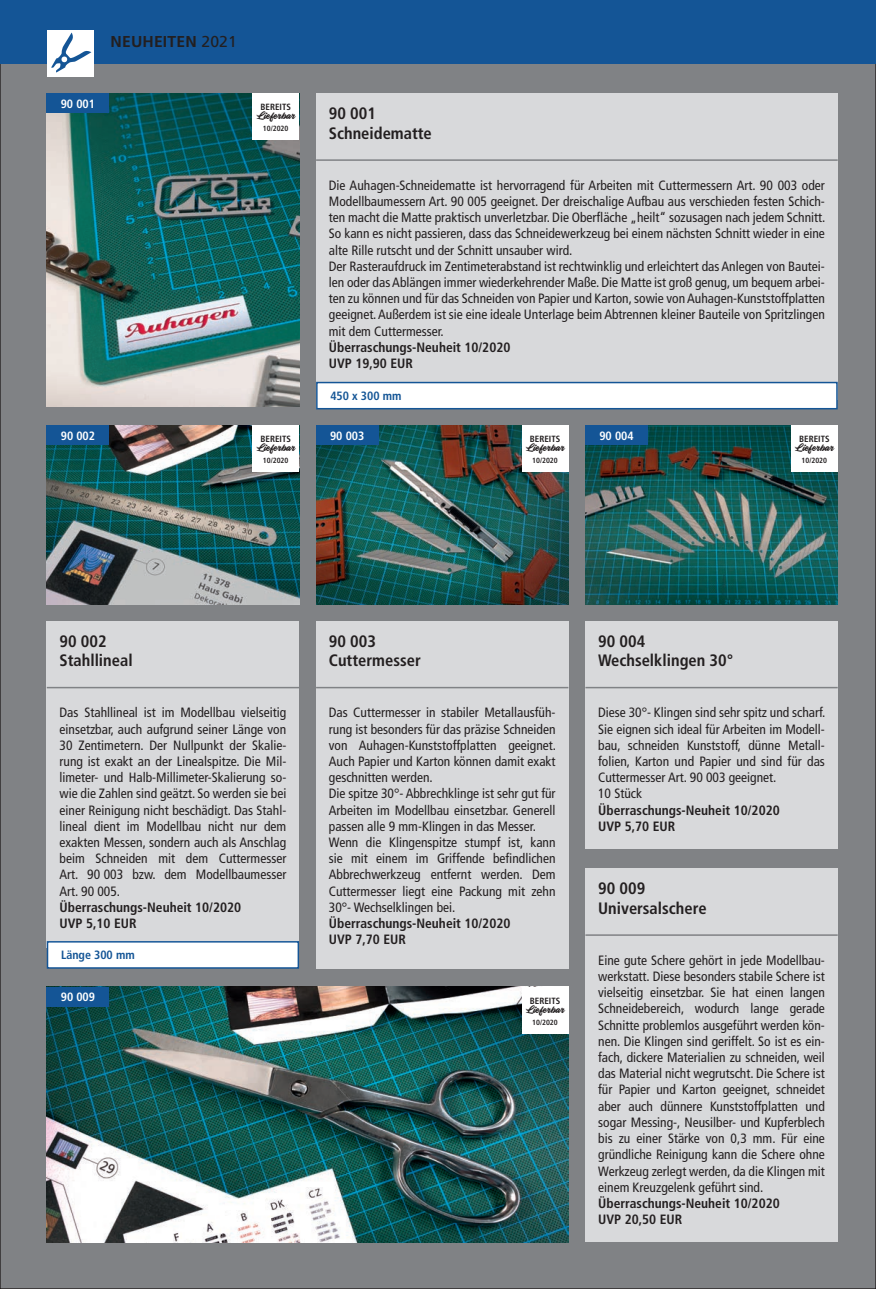
<style>
.page{position:relative;width:876px;height:1289px;background:#fff}
.page>*{position:absolute;margin:0;border:0;box-sizing:border-box;transform-origin:0 0}
.Art_-Bez_dt{font:700 condensed 16.5px "Frutiger LT Com";color:#231f20}
.Artikelnummer_Text{font:700 15.75px "Frutiger LT Com";letter-spacing:.01em;color:#231f20}
.Text_dt{font:condensed 13.5px/16.2px "Frutiger LT Com";color:#231f20;text-align:justify}
.Text_dt-2{font:700 condensed 13.5px "Frutiger LT Com";color:#231f20}
.Text_dt-3{font:13.5px "Knight Brush";color:#231f20}
.Art_-N_Bild{font:700 condensed 12px "Frutiger LT Com";color:#fff}
.Maße{font:700 condensed 12px "Frutiger LT Com";color:#145596}
.Text_dt-4{font:700 condensed 9px "Frutiger LT Com";color:#231f20}
.Text_dt-5{font:700 condensed 7.5px "Frutiger LT Com";color:#231f20}
.s1{font-weight:400}
</style>
<div class="page">
<div style="left:0;top:0;width:876px;height:1288px;background:#808285"></div>
<div style="left:0;top:0;width:876px;height:64px;background:#145596"></div>
<img style="left:47px;top:425px;width:252px;height:179px">
<div style="left:47px;top:425px;width:62px;height:20px;background:#145596"></div>
<img style="left:47px;top:94px;width:252px;height:312px">
<div style="left:47px;top:94px;width:62px;height:19px;background:#145596"></div>
<img style="left:316px;top:425px;width:252px;height:179px">
<div style="left:316px;top:425px;width:62px;height:20px;background:#145596"></div>
<img style="left:585px;top:425px;width:253px;height:179px">
<div style="left:585px;top:425px;width:63px;height:20px;background:#145596"></div>
<img style="left:47px;top:986px;width:521px;height:256px">
<div style="left:47px;top:30px;width:47px;height:47px;background:#fff"></div>
<svg style="left:51px;top:33px;width:40px;height:40px"></svg>
<div style="left:47px;top:986px;width:62px;height:20px;background:#145596"></div>
<div style="left:522px;top:986px;width:46px;height:47px;background:#fff"></div>
<div style="left:47px;top:621px;width:252px;height:326px;background:#d8d9db"></div>
<hr style="left:47px;top:687px;width:252px;height:1px;background:#808285">
<div style="left:48px;top:941px;width:250px;height:26px;background:#fff"></div>
<div style="left:47px;top:941px;width:252px;height:27px;border:2px solid #145596"></div>
<div style="left:316px;top:621px;width:252px;height:347px;background:#d8d9db"></div>
<hr style="left:316px;top:687px;width:252px;height:1px;background:#808285">
<div style="left:585px;top:621px;width:253px;height:227px;background:#d8d9db"></div>
<hr style="left:585px;top:687px;width:253px;height:1px;background:#808285">
<div style="left:316px;top:94px;width:522px;height:306px;background:#d8d9db"></div>
<hr style="left:316px;top:159px;width:522px;height:2px;background:#808285">
<div style="left:317px;top:382px;width:520px;height:27px;background:#fff"></div>
<div style="left:316px;top:382px;width:522px;height:27px;border:2px solid #145596"></div>
<div style="left:585px;top:868px;width:253px;height:374px;background:#d8d9db"></div>
<hr style="left:585px;top:934px;width:253px;height:1px;background:#808285">
<div style="left:791px;top:425px;width:47px;height:47px;background:#fff"></div>
<div style="left:522px;top:425px;width:46px;height:47px;background:#fff"></div>
<div style="left:252px;top:425px;width:47px;height:47px;background:#fff"></div>
<div style="left:252px;top:94px;width:47px;height:46px;background:#fff"></div>
<p class="Artikelnummer_Text" style="left:111px;top:32px;width:128px">NEUHEITEN <span class="s1">2021</span></p>
<p class="Art_-N_Bild" style="left:61px;top:97px;width:36px">90 001</p>
<p class="Text_dt-4" style="left:261px;top:102px;width:32px">BEREITS</p>
<p class="Text_dt-3" style="left:256px;top:108px;width:40px">Lieferbar</p>
<p class="Text_dt-5" style="left:263px;top:124px;width:27px">10/2020</p>
<p class="Art_-N_Bild" style="left:61px;top:428px;width:36px">90 002</p>
<p class="Text_dt-4" style="left:261px;top:433px;width:32px">BEREITS</p>
<p class="Text_dt-3" style="left:256px;top:440px;width:40px">Lieferbar</p>
<p class="Text_dt-5" style="left:263px;top:456px;width:27px">10/2020</p>
<p class="Art_-Bez_dt" style="left:329px;top:103px;width:49px">90 001</p>
<p class="Art_-Bez_dt" style="left:329px;top:123px;width:105px">Schneidematte</p>
<p class="Text_dt" style="left:329px;top:177px;width:498px">Die Auhagen-Schneidematte ist hervorragend für Arbeiten mit Cuttermessern Art. 90 003 oder Modellbaumessern Art. 90 005 geeignet. Der dreischalige Aufbau aus verschieden festen Schich&shy;ten macht die Matte praktisch unverletzbar. Die Oberfläche „heilt“ sozusagen nach jedem Schnitt.<br>So kann es nicht passieren, dass das Schneidewerkzeug bei einem nächsten Schnitt wieder in eine alte Rille rutscht und der Schnitt unsauber wird.</p>
<p class="Text_dt" style="left:329px;top:258px;width:498px">Der Rasteraufdruck im Zentimeterabstand ist rechtwinklig und erleichtert das Anlegen von Bautei&shy;len oder das Ablängen immer wiederkehrender Maße. Die Matte ist groß genug, um bequem arbei&shy;ten zu können und für das Schneiden von Papier und Karton, sowie von Auhagen-Kunststoffplatten geeignet. Außerdem ist sie eine ideale Unterlage beim Abtrennen kleiner Bauteile von Spritzlingen mit dem Cuttermesser.</p>
<p class="Text_dt-2" style="left:329px;top:339px;width:183px">Überraschungs-Neuheit 10/2020</p>
<p class="Text_dt-2" style="left:329px;top:355px;width:86px">UVP 19,90 EUR</p>
<p class="Maße" style="left:330px;top:389px;width:73px">450 x 300 mm</p>
<p class="Art_-N_Bild" style="left:330px;top:428px;width:36px">90 003</p>
<p class="Art_-N_Bild" style="left:599px;top:428px;width:36px">90 004</p>
<p class="Text_dt-4" style="left:530px;top:433px;width:32px">BEREITS</p>
<p class="Text_dt-3" style="left:526px;top:440px;width:40px">Lieferbar</p>
<p class="Text_dt-5" style="left:532px;top:456px;width:27px">10/2020</p>
<p class="Text_dt-4" style="left:799px;top:433px;width:32px">BEREITS</p>
<p class="Text_dt-3" style="left:795px;top:440px;width:40px">Lieferbar</p>
<p class="Text_dt-5" style="left:802px;top:456px;width:27px">10/2020</p>
<p class="Art_-Bez_dt" style="left:60px;top:631px;width:49px">90 002</p>
<p class="Art_-Bez_dt" style="left:60px;top:651px;width:75px">Stahllineal</p>
<p class="Text_dt" style="left:60px;top:704px;width:228px">Das Stahllineal ist im Modellbau vielseitig einsetzbar, auch aufgrund seiner Länge von 30 Zentimetern. Der Nullpunkt der Skalie&shy;rung ist exakt an der Linealspitze. Die Mil&shy;limeter- und Halb-Millimeter-Skalierung so&shy;wie die Zahlen sind geätzt. So werden sie bei einer Reinigung nicht beschädigt. Das Stahl&shy;lineal dient im Modellbau nicht nur dem exakten Messen, sondern auch als Anschlag beim Schneiden mit dem Cuttermesser Art. 90 003 bzw. dem Modellbaumesser Art. 90 005.</p>
<p class="Text_dt-2" style="left:60px;top:899px;width:183px">Überraschungs-Neuheit 10/2020</p>
<p class="Text_dt-2" style="left:60px;top:915px;width:79px">UVP 5,10 EUR</p>
<p class="Maße" style="left:61px;top:948px;width:75px">Länge 300 mm</p>
<p class="Art_-N_Bild" style="left:61px;top:990px;width:36px">90 009</p>
<p class="Art_-Bez_dt" style="left:329px;top:631px;width:49px">90 003</p>
<p class="Art_-Bez_dt" style="left:329px;top:651px;width:93px">Cuttermesser</p>
<p class="Text_dt" style="left:329px;top:704px;width:229px">Das Cuttermesser in stabiler Metallausfüh&shy;rung ist besonders für das präzise Schneiden von Auhagen-Kunststoffplatten geeignet.<br>Auch Papier und Karton können damit exakt geschnitten werden.</p>
<p class="Text_dt" style="left:329px;top:785px;width:228px">Die spitze 30°- Abbrechklinge ist sehr gut für Arbeiten im Modellbau einsetzbar. Generell passen alle 9 mm-Klingen in das Messer.</p>
<p class="Text_dt" style="left:329px;top:834px;width:228px">Wenn die Klingenspitze stumpf ist, kann sie mit einem im Griffende befindlichen Abbrechwerkzeug entfernt werden. Dem Cuttermesser liegt eine Packung mit zehn 30°- Wechselklingen bei.</p>
<p class="Text_dt-2" style="left:329px;top:915px;width:183px">Überraschungs-Neuheit 10/2020</p>
<p class="Text_dt-2" style="left:329px;top:931px;width:79px">UVP 7,70 EUR</p>
<p class="Text_dt-4" style="left:530px;top:995px;width:32px">BEREITS</p>
<p class="Text_dt-3" style="left:526px;top:1001px;width:40px">Lieferbar</p>
<p class="Text_dt-5" style="left:532px;top:1017px;width:27px">10/2020</p>
<p class="Art_-Bez_dt" style="left:598px;top:631px;width:49px">90 004</p>
<p class="Art_-Bez_dt" style="left:598px;top:651px;width:137px">Wechselklingen 30°</p>
<p class="Text_dt" style="left:598px;top:704px;width:229px">Diese 30°- Klingen sind sehr spitz und scharf.<br>Sie eignen sich ideal für Arbeiten im Modell&shy;bau, schneiden Kunststoff, dünne Metall&shy;folien, Karton und Papier und sind für das Cuttermesser Art. 90 003 geeignet.</p>
<p class="Text_dt" style="left:598px;top:785px;width:45px">10 Stück</p>
<p class="Text_dt-2" style="left:598px;top:801px;width:183px">Überraschungs-Neuheit 10/2020</p>
<p class="Text_dt-2" style="left:598px;top:818px;width:79px">UVP 5,70 EUR</p>
<p class="Art_-Bez_dt" style="left:598px;top:878px;width:49px">90 009</p>
<p class="Art_-Bez_dt" style="left:598px;top:898px;width:110px">Universalschere</p>
<p class="Text_dt" style="left:598px;top:952px;width:228px">Eine gute Schere gehört in jede Modellbau&shy;werkstatt. Diese besonders stabile Schere ist vielseitig einsetzbar. Sie hat einen langen Schneidebereich, wodurch lange gerade Schnitte problemlos ausgeführt werden kön&shy;nen. Die Klingen sind geriffelt. So ist es ein&shy;fach, dickere Materialien zu schneiden, weil das Material nicht wegrutscht. Die Schere ist für Papier und Karton geeignet, schneidet aber auch dünnere Kunststoffplatten und sogar Messing-, Neusilber- und Kupferblech bis zu einer Stärke von 0,3 mm. Für eine gründliche Reinigung kann die Schere ohne Werkzeug zerlegt werden, da die Klingen mit einem Kreuzgelenk geführt sind.</p>
<p class="Text_dt-2" style="left:598px;top:1195px;width:183px">Überraschungs-Neuheit 10/2020</p>
<p class="Text_dt-2" style="left:598px;top:1211px;width:86px">UVP 20,50 EUR</p>
</div>
